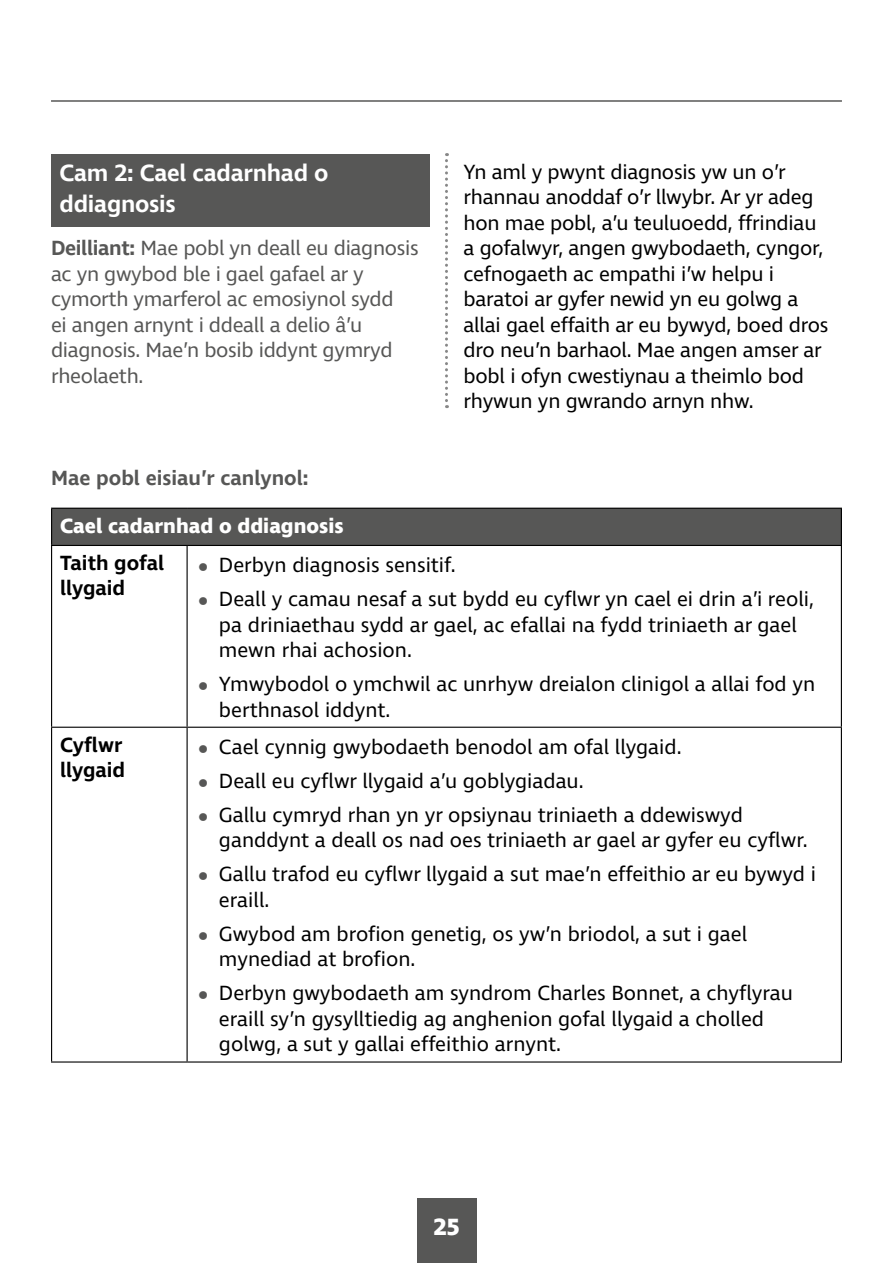
<style>
.page{position:relative;width:893px;height:1263px;background:#fff}
.page>*{position:absolute;margin:0;border:0;box-sizing:border-box;transform-origin:0 0}
.H3_-STEP_START{font:600 24px/31.5px "Ingra";letter-spacing:-.01em;color:#fff}
.t1{font:700 24px "Ingra";color:#fff}
.P___14pt_bullets{font:21px/25.5px "Ingra";color:#000}
.P___14pt_Body{font:21px/25.5px "Ingra";letter-spacing:-.01em;color:#000}
.P___14pt_Body-2{font:21px/25.5px "Ingra";letter-spacing:-.015em;color:#575756}
.T-Semibold{font:600 21px/25.5px "Ingra";color:#000}
.P___14pt_Body-3{font:600 21px "Ingra";color:#575756}
.T-Header{font:700 21px "Ingra";color:#fff}
.s1{font-weight:600}
.s2{font-weight:700;font-size:27px;color:#575756}
</style>
<div class="page">
<div style="left:417px;top:1198px;width:59px;height:65px;background:#575756"></div>
<hr style="left:51px;top:100px;width:791px;height:2px;background:#575756">
<svg style="left:445px;top:153px;width:3px;height:255px"></svg>
<div style="left:51px;top:154px;width:378px;height:73px;background:#575756"></div>
<div style="left:52px;top:508px;width:789px;height:37px;background:#575756"></div>
<hr style="left:51px;top:727px;width:136px;height:1px;background:#000">
<hr style="left:187px;top:727px;width:655px;height:1px;background:#000">
<hr style="left:51px;top:508px;width:136px;height:1px;background:#000">
<hr style="left:51px;top:509px;width:1px;height:36px;background:#000">
<hr style="left:187px;top:508px;width:655px;height:1px;background:#000">
<hr style="left:841px;top:509px;width:1px;height:36px;background:#000">
<hr style="left:51px;top:545px;width:136px;height:1px;background:#000">
<hr style="left:187px;top:545px;width:655px;height:1px;background:#000">
<hr style="left:51px;top:1061px;width:136px;height:1px;background:#000">
<hr style="left:841px;top:546px;width:1px;height:181px;background:#000">
<hr style="left:841px;top:728px;width:1px;height:333px;background:#000">
<hr style="left:187px;top:1061px;width:655px;height:1px;background:#000">
<hr style="left:51px;top:546px;width:1px;height:181px;background:#000">
<hr style="left:187px;top:546px;width:1px;height:181px;background:#000">
<hr style="left:51px;top:728px;width:1px;height:333px;background:#000">
<hr style="left:187px;top:728px;width:1px;height:333px;background:#000">
<h3 class="H3_-STEP_START" style="left:60px;top:158px;width:270px">Cam 2: Cael cadarnhad o ddiagnosis</h3>
<p class="P___14pt_Body-2" style="left:51px;top:236px;width:369px"><span class="s1">Deilliant:</span> Mae pobl yn deall eu diagnosis ac yn gwybod ble i gael gafael ar y cymorth ymarferol ac emosiynol sydd<br>ei angen arnynt i ddeall a delio â’u diagnosis. Mae’n bosib iddynt gymryd rheolaeth.</p>
<p class="P___14pt_Body" style="left:463px;top:160px;width:367px">Yn aml y pwynt diagnosis yw un o’r rhannau anoddaf o’r llwybr. Ar yr adeg hon mae pobl, a’u teuluoedd, ffrindiau a gofalwyr, angen gwybodaeth, cyngor, cefnogaeth ac empathi i’w helpu i baratoi ar gyfer newid yn eu golwg a allai gael effaith ar eu bywyd, boed dros dro neu’n barhaol. Mae angen amser ar bobl i ofyn cwestiynau a theimlo bod rhywun yn gwrando arnyn nhw.</p>
<p class="P___14pt_Body-3" style="left:51px;top:464px;width:259px">Mae pobl eisiau’r canlynol:</p>
<p class="T-Header" style="left:60px;top:512px;width:285px">Cael cadarnhad o ddiagnosis</p>
<p class="T-Semibold" style="left:60px;top:551px;width:106px">Taith gofal llygaid</p>
<p class="P___14pt_bullets" style="left:198px;top:553px;width:259px"><span class="s2">•</span> Derbyn diagnosis sensitif.</p>
<p class="P___14pt_bullets" style="left:219px;top:587px;width:597px;text-indent:-21px"><span class="s2">•</span> Deall y camau nesaf a sut bydd eu cyflwr yn cael ei drin a’i reoli, pa driniaethau sydd ar gael, ac efallai na fydd triniaeth ar gael mewn rhai achosion.</p>
<p class="P___14pt_bullets" style="left:219px;top:672px;width:598px;text-indent:-21px"><span class="s2">•</span> Ymwybodol o ymchwil ac unrhyw dreialon clinigol a allai fod yn berthnasol iddynt.</p>
<p class="T-Semibold" style="left:60px;top:733px;width:67px">Cyflwr llygaid</p>
<p class="P___14pt_bullets" style="left:198px;top:735px;width:485px"><span class="s2">•</span> Cael cynnig gwybodaeth benodol am ofal llygaid.</p>
<p class="P___14pt_bullets" style="left:198px;top:769px;width:387px"><span class="s2">•</span> Deall eu cyflwr llygaid a’u goblygiadau.</p>
<p class="P___14pt_bullets" style="left:219px;top:803px;width:590px;text-indent:-21px"><span class="s2">•</span> Gallu cymryd rhan yn yr opsiynau triniaeth a ddewiswyd ganddynt a deall os nad oes triniaeth ar gael ar gyfer eu cyflwr.</p>
<p class="P___14pt_bullets" style="left:219px;top:863px;width:599px;text-indent:-21px"><span class="s2">•</span> Gallu trafod eu cyflwr llygaid a sut mae’n effeithio ar eu bywyd i eraill.</p>
<p class="P___14pt_bullets" style="left:219px;top:922px;width:530px;text-indent:-21px"><span class="s2">•</span> Gwybod am brofion genetig, os yw’n briodol, a sut i gael mynediad at brofion.</p>
<p class="P___14pt_bullets" style="left:219px;top:982px;width:575px;text-indent:-21px"><span class="s2">•</span> Derbyn gwybodaeth am syndrom Charles Bonnet, a chyflyrau eraill sy’n gysylltiedig ag anghenion gofal llygaid a cholled golwg, a sut y gallai effeithio arnynt.</p>
<p class="t1" style="left:433px;top:1211px;width:28px">25</p>
</div>
